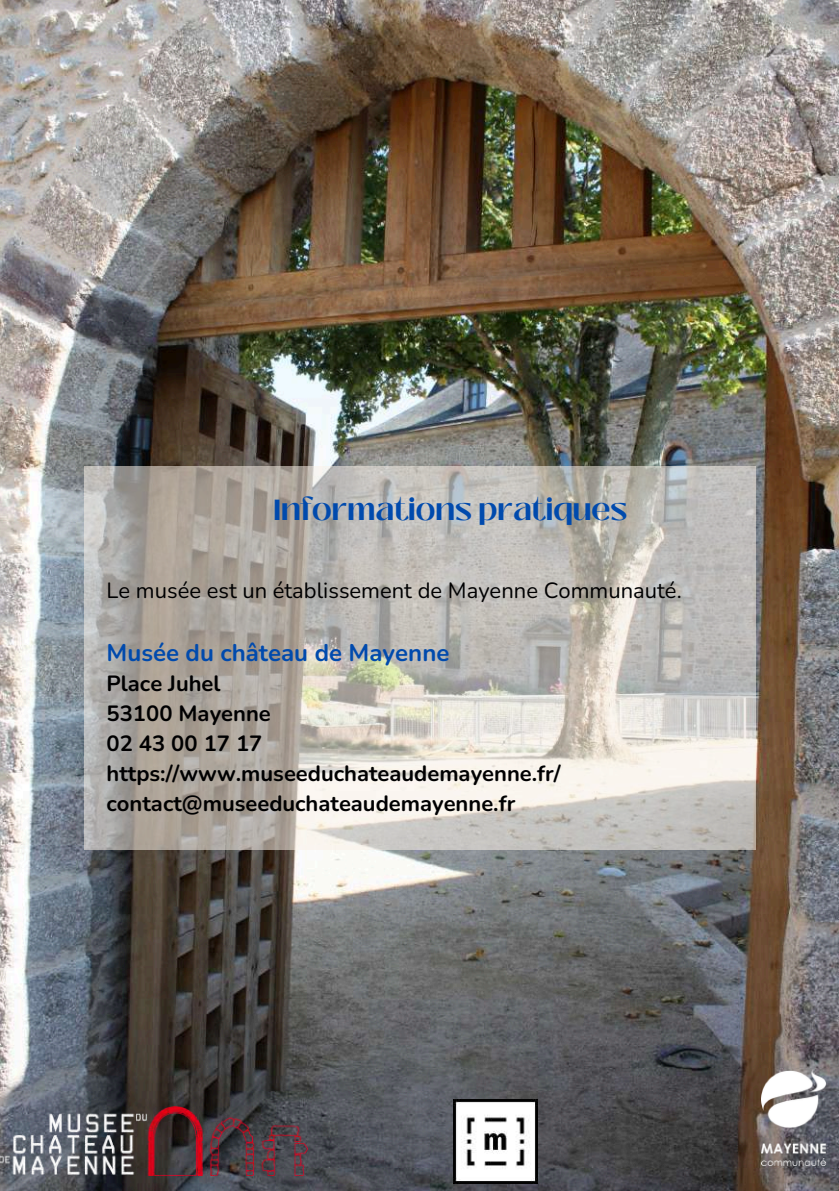
<style>
.page{position:relative;width:839px;height:1191px;background:#fff}
.page>*{position:absolute;margin:0;border:0;box-sizing:border-box;transform-origin:0 0}
.t1{font:700 29px "Black Mango";color:#004aad}
.t2{font:700 24px "Nunito";color:#004aad}
.t3{font:700 22px/30px "Nunito";color:#000001}
.t4{font:22px "Nunito";color:#000001}
</style>
<div class="page">
<img style="left:0;top:0;width:838px;height:1191px">
<svg style="left:84px;top:466px;width:671px;height:384px;background:#c1bdb6"></svg>
<img style="left:0;top:1107px;width:308px;height:69px">
<img style="left:761px;top:1069px;width:64px;height:96px">
<img style="left:453px;top:1099px;width:84px;height:84px">
<h1 class="t1" style="left:273px;top:488px;width:355px">Informations pratiques</h1>
<p class="t4" style="left:107px;top:575px;width:576px">Le musée est un établissement de Mayenne Communauté.</p>
<p class="t2" style="left:107px;top:636px;width:344px">Musée du château de Mayenne</p>
<p class="t3" style="left:107px;top:668px;width:455px">Place Juhel<br>53100 Mayenne<br>02 43 00 17 17 https://www.museeduchateaudemayenne.fr/ contact@museeduchateaudemayenne.fr</p>
</div>
